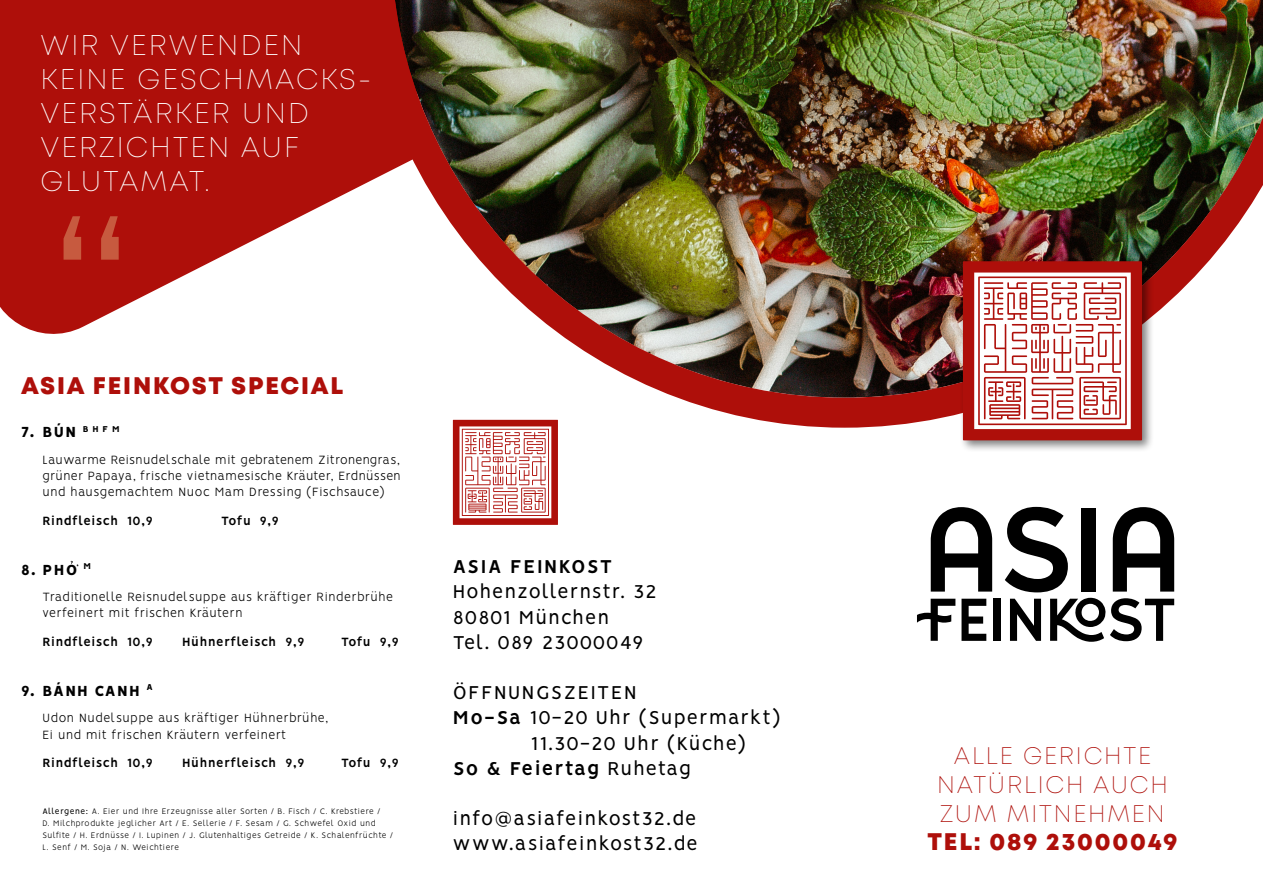
<style>
.page{position:relative;width:1263px;height:893px;background:#fff}
.page>*{position:absolute;margin:0;border:0;box-sizing:border-box;transform-origin:0 0}
.t1{font:28.5px/34.2px "Mont Extra Light DEMO";letter-spacing:.075em;color:#fff}
.t2{font:24px/28.8px "Mont Extra Light DEMO";letter-spacing:.075em;color:#ae0f0a;text-align:center}
.t3{font:24px "Mont Heavy DEMO";letter-spacing:.075em;color:#ae0f0a}
.t4{font:24px "Mont Extra Light DEMO";color:#fff}
.t5{font:21px/25.2px "Vision";letter-spacing:.075em;color:#000}
.t6{font:21px/25.2px "Vision";letter-spacing:.055em;color:#000}
.t7{font:700 21px "Vision";letter-spacing:.065em;color:#000}
.t8{font:800 16.5px "Vision";letter-spacing:.075em;color:#000}
.t9{font:300 13.5px/16.2px "Vision";letter-spacing:.03em;color:#000;text-align:justify}
.t10{font:300 13.5px/16.2px "Vision";letter-spacing:.055em;color:#000}
.t11{font:700 13.5px "Vision";letter-spacing:.03em;color:#000}
.t12{font:700 13.5px "Vision";letter-spacing:.06em;color:#000}
.t13{font:300 9px/12px "Vision";letter-spacing:.045em;color:#000}
.s1{font-weight:400}
.s2{font-weight:700}
</style>
<div class="page">
<svg style="left:0;top:0;width:361px;height:334px;fill:#ae0f0a"></svg>
<svg style="left:101px;top:216px;width:18px;height:44px"></svg>
<svg style="left:64px;top:216px;width:17px;height:44px"></svg>
<img style="left:361px;top:0;width:902px;height:428px">
<div style="left:959px;top:257px;width:195px;height:196px;background:#000;opacity:.5"></div>
<svg style="left:963px;top:261px;width:179px;height:179px"></svg>
<svg style="left:931px;top:507px;width:61px;height:85px"></svg>
<svg style="left:1005px;top:507px;width:63px;height:85px"></svg>
<div style="left:1082px;top:508px;width:14px;height:84px;background:#000"></div>
<svg style="left:1113px;top:507px;width:61px;height:85px"></svg>
<svg style="left:917px;top:599px;width:38px;height:42px"></svg>
<svg style="left:961px;top:599px;width:25px;height:42px"></svg>
<div style="left:994px;top:599px;width:7px;height:42px;background:#000"></div>
<svg style="left:1010px;top:599px;width:31px;height:42px"></svg>
<svg style="left:1050px;top:598px;width:124px;height:44px"></svg>
<svg style="left:453px;top:420px;width:105px;height:105px"></svg>
<h1 class="t1" style="left:40px;top:28px;width:332px">WIR VERWENDEN<br>KEINE GESCHMACKS-<br>VERSTARKER UND<br>VERZICHTEN AUF<br>GLUTAMAT.</h1>
<h2 class="t4" style="left:137px;top:79px;width:12px">..</h2>
<h2 class="t3" style="left:21px;top:372px;width:324px">ASIA FEINKOST SPECIAL</h2>
<h3 class="t8" style="left:21px;top:422px;width:100px">7. BÚN <sup>B</sup> <sup>H</sup> <sup>F</sup> <sup>M</sup></h3>
<h3 class="t9" style="left:43px;top:453px;width:360px">Lauwarme Reisnudelschale mit gebratenem Zitronengras, grüner Papaya, frische vietnamesische Kräuter, Erdnüssen und hausgemachtem Nuoc Mam Dressing (Fischsauce)</h3>
<h3 class="t11" style="left:43px;top:512px;width:112px">Rindfleisch 10,9</h3>
<h3 class="t11" style="left:221px;top:512px;width:59px">Tofu 9,9</h3>
<h3 class="t8" style="left:21px;top:560px;width:71px">8. PHO<sup>‘</sup> <sup>M</sup></h3>
<h3 class="t9" style="left:43px;top:590px;width:352px">Traditionelle Reisnudelsuppe aus kräftiger Rinderbrühe verfeinert mit frischen Kräutern</h3>
<h3 class="t11" style="left:43px;top:634px;width:112px">Rindfleisch 10,9</h3>
<h3 class="t12" style="left:182px;top:634px;width:124px">Hühnerfleisch 9,9</h3>
<h3 class="t11" style="left:341px;top:634px;width:59px">Tofu 9,9</h3>
<h3 class="t8" style="left:21px;top:681px;width:133px">9. BÁNH CANH <sup>A</sup></h3>
<h3 class="t10" style="left:43px;top:711px;width:287px">Udon Nudelsuppe aus kräftiger Hühnerbrühe,<br>Ei und mit frischen Kräutern verfeinert</h3>
<h3 class="t11" style="left:43px;top:755px;width:112px">Rindfleisch 10,9</h3>
<h3 class="t12" style="left:182px;top:755px;width:124px">Hühnerfleisch 9,9</h3>
<h3 class="t11" style="left:341px;top:755px;width:59px">Tofu 9,9</h3>
<p class="t13" style="left:43px;top:806px;width:352px"><span class="s1">Allergene:</span> A. Eier und Ihre Erzeugnisse aller Sorten / B. Fisch / C. Krebstiere /<br>D. Milchprodukte jeglicher Art / E. Sellerie / F. Sesam / G. Schwefel Oxid und Sulfite / H. Erdnüsse / I. Lupinen / J. Glutenhaltiges Getreide / K. Schalenfrüchte / L. Senf / M. Soja / N. Weichtiere</p>
<h3 class="t7" style="left:453px;top:554px;width:161px">ASIA FEINKOST</h3>
<h3 class="t5" style="left:453px;top:581px;width:205px">Hohenzollernstr. 32<br>80801 München<br>Tel. 089 23000049</h3>
<h3 class="t5" style="left:453px;top:682px;width:185px">ÖFFNUNGSZEITEN</h3>
<h3 class="t5" style="left:453px;top:707px;width:329px"><span class="s2">Mo-Sa</span> 10-20 Uhr (Supermarkt)</h3>
<h3 class="t6" style="left:531px;top:732px;width:216px">11.30-20 Uhr (Küche)</h3>
<h3 class="t7" style="left:453px;top:756px;width:239px">So &amp; Feiertag <span class="s1">Ruhetag</span></h3>
<h3 class="t6" style="left:453px;top:808px;width:246px">info@asiafeinkost32.de www.asiafeinkost32.de</h3>
<h2 class="t2" style="left:937px;top:741px;width:232px">ALLE GERICHTE<br>NATURLICH AUCH<br>ZUM MITNEHMEN</h2>
<h2 class="t3" style="left:927px;top:828px;width:252px">TEL: 089 23000049</h2>
<h2 class="t2" style="left:991px;top:751px;width:12px">..</h2>
</div>
